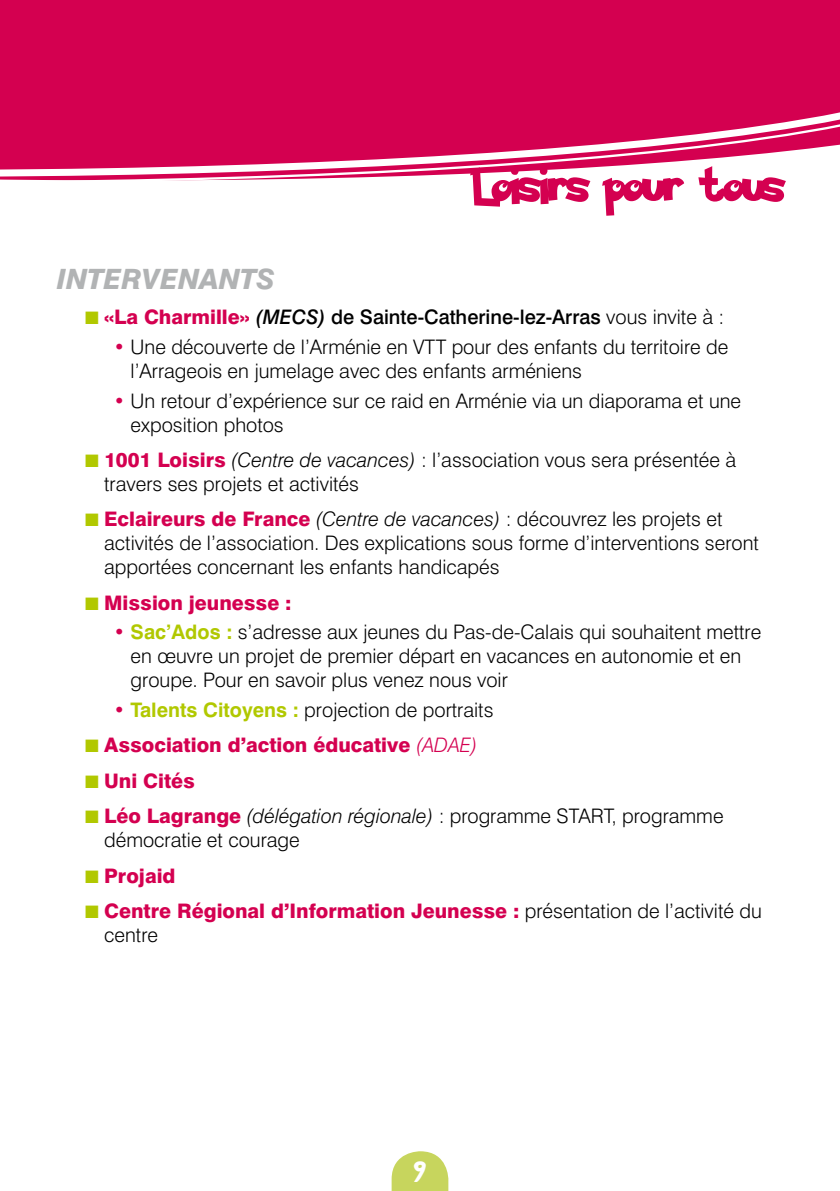
<style>
.page{position:relative;width:840px;height:1191px;background:#fff}
.page>*{position:absolute;margin:0;border:0;box-sizing:border-box;transform-origin:0 0}
.t1{font:italic 800 28px "Swiss 721 BT";color:#b1b3b4}
.t2{font:300 20px/24px "Swiss 721 BT";color:#000}
.t3{font:800 20px/24px "Swiss 721 BT";color:#d40050}
.t4{font:500 20px "Swiss 721 BT";color:#000}
.t5{font:18px "Pokemon Solid Normal";color:#fff}
.s1{color:#b1c800}
.s2{font-weight:800;color:#d40050}
.s3{font-style:italic}
.s4{font-weight:300}
.s5{color:#d40050}
.s6{font-weight:700;color:#b1c800}
.s7{font-weight:300;font-style:italic}
.s8{font-weight:300;color:#000}
</style>
<div class="page">
<div style="left:0;top:0;width:839px;height:100px;background:#d40050"></div>
<div style="left:0;top:100px;width:839px;height:14px;background:#d40050"></div>
<svg style="left:0;top:114px;width:839px;height:69px"></svg>
<svg style="left:470px;top:166px;width:315px;height:50px"></svg>
<svg style="left:391px;top:1151px;width:57px;height:40px;background:#cfdb75"></svg>
<h1 class="t1" style="left:57px;top:262px;width:219px">INTERVENANTS</h1>
<p class="t4" style="left:85px;top:305px;width:640px"><span class="s1">■</span> <span class="s2">«La Charmille»</span> <span class="s3">(MECS)</span> de Sainte-Catherine-lez-Arras <span class="s4">vous invite à :</span></p>
<p class="t2" style="left:131px;top:335px;width:599px;text-indent:-17px"><span class="s5">•</span> Une découverte de l’Arménie en VTT pour des enfants du territoire de l’Arrageois en jumelage avec des enfants arméniens</p>
<p class="t2" style="left:131px;top:388px;width:611px;text-indent:-17px"><span class="s5">•</span> Un retour d’expérience sur ce raid en Arménie via un diaporama et une exposition photos</p>
<p class="t2" style="left:104px;top:448px;width:633px;text-indent:-19px"><span class="s1">■</span> <span class="s2">1001 Loisirs</span> <span class="s3">(Centre de vacances)</span> : l’association vous sera présentée à travers ses projets et activités</p>
<p class="t2" style="left:104px;top:507px;width:656px;text-indent:-19px"><span class="s1">■</span> <span class="s2">Eclaireurs de France</span> <span class="s3">(Centre de vacances)</span> : découvrez les projets et activités de l’association. Des explications sous forme d’interventions seront apportées concernant les enfants handicapés</p>
<p class="t3" style="left:85px;top:590px;width:208px"><span class="s1">■</span> Mission jeunesse :</p>
<p class="t2" style="left:131px;top:620px;width:632px;text-indent:-17px"><span class="s5">•</span> <span class="s6">Sac’Ados :</span> s’adresse aux jeunes du Pas-de-Calais qui souhaitent mettre en œuvre un projet de premier départ en vacances en autonomie et en groupe. Pour en savoir plus venez nous voir</p>
<p class="t2" style="left:113px;top:698px;width:381px"><span class="s5">•</span> <span class="s6">Talents Citoyens :</span> projection de portraits</p>
<p class="t3" style="left:85px;top:733px;width:393px"><span class="s1">■</span> Association d’action éducative <span class="s7">(ADAE)</span></p>
<p class="t3" style="left:85px;top:768px;width:111px"><span class="s1">■</span> Uni Cités</p>
<p class="t2" style="left:104px;top:804px;width:620px;text-indent:-19px"><span class="s1">■</span> <span class="s2">Léo Lagrange</span> <span class="s3">(délégation régionale)</span> : programme START, programme démocratie et courage</p>
<p class="t3" style="left:85px;top:863px;width:92px"><span class="s1">■</span> Projaid</p>
<p class="t3" style="left:104px;top:898px;width:658px;text-indent:-19px"><span class="s1">■</span> Centre Régional d’Information Jeunesse : <span class="s8">présentation de l’activité du centre</span></p>
<p class="t5" style="left:414px;top:1155px;width:12px">9</p>
</div>
